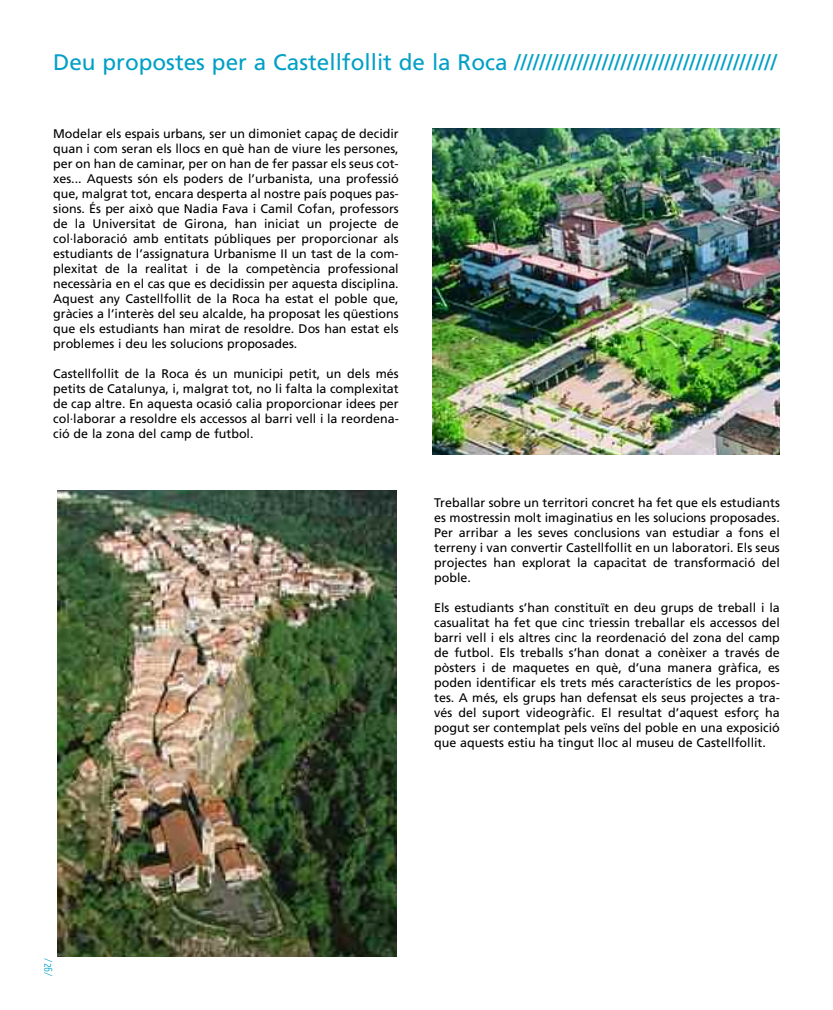
<style>
.page{position:relative;width:833px;height:1010px;background:#fff}
.page>*{position:absolute;margin:0;border:0;box-sizing:border-box;transform-origin:0 0}
.t1{font:22.5px "Frutiger LT";color:#02a0c6}
.t2{font:12.5px/15px "Frutiger LT";color:#000;text-align:justify}
.t3{font:11.25px "Solex";color:#02a0c6}
</style>
<div class="page">
<img style="left:432px;top:129px;width:348px;height:326px">
<img style="left:57px;top:490px;width:339px;height:467px">
<h1 class="t1" style="left:53px;top:53px;width:725px">Deu propostes per a Castellfollit de la Roca //////////////////////////////////////////</h1>
<p class="t2" style="left:53px;top:127px;width:347px">Modelar els espais urbans, ser un dimoniet capaç de decidir quan i com seran els llocs en què han de viure les persones, per on han de caminar, per on han de fer passar els seus cot&shy;xes... Aquests són els poders de l’urbanista, una professió que, malgrat tot, encara desperta al nostre país poques pas&shy;sions. És per això que Nadia Fava i Camil Cofan, professors de la Universitat de Girona, han iniciat un projecte de col·laboració amb entitats públiques per proporcionar als estudiants de l’assignatura Urbanisme II un tast de la com&shy;plexitat de la realitat i de la competència professional necessària en el cas que es decidissin per aquesta disciplina.<br>Aquest any Castellfollit de la Roca ha estat el poble que, gràcies a l’interès del seu alcalde, ha proposat les qüestions que els estudiants han mirat de resoldre. Dos han estat els problemes i deu les solucions proposades.</p>
<p class="t2" style="left:53px;top:367px;width:347px">Castellfollit de la Roca és un municipi petit, un dels més petits de Catalunya, i, malgrat tot, no li falta la complexitat de cap altre. En aquesta ocasió calia proporcionar idees per col·laborar a resoldre els accessos al barri vell i la reordena&shy;ció de la zona del camp de futbol.</p>
<p class="t2" style="left:434px;top:496px;width:347px">Treballar sobre un territori concret ha fet que els estudiants es mostressin molt imaginatius en les solucions proposades.<br>Per arribar a les seves conclusions van estudiar a fons el terreny i van convertir Castellfollit en un laboratori. Els seus projectes han explorat la capacitat de transformació del poble.</p>
<p class="t2" style="left:434px;top:601px;width:347px">Els estudiants s’han constituït en deu grups de treball i la casualitat ha fet que cinc triessin treballar els accessos del barri vell i els altres cinc la reordenació del zona del camp de futbol. Els treballs s’han donat a conèixer a través de pòsters i de maquetes en què, d’una manera gràfica, es poden identificar els trets més característics de les propos&shy;tes. A més, els grups han defensat els seus projectes a tra&shy;vés del suport videogràfic. El resultat d’aquest esforç ha pogut ser contemplat pels veïns del poble en una exposició que aquests estiu ha tingut lloc al museu de Castellfollit.</p>
<p class="t3" style="left:55px;top:958px;width:20px;rotate:90deg">/26/</p>
</div>
